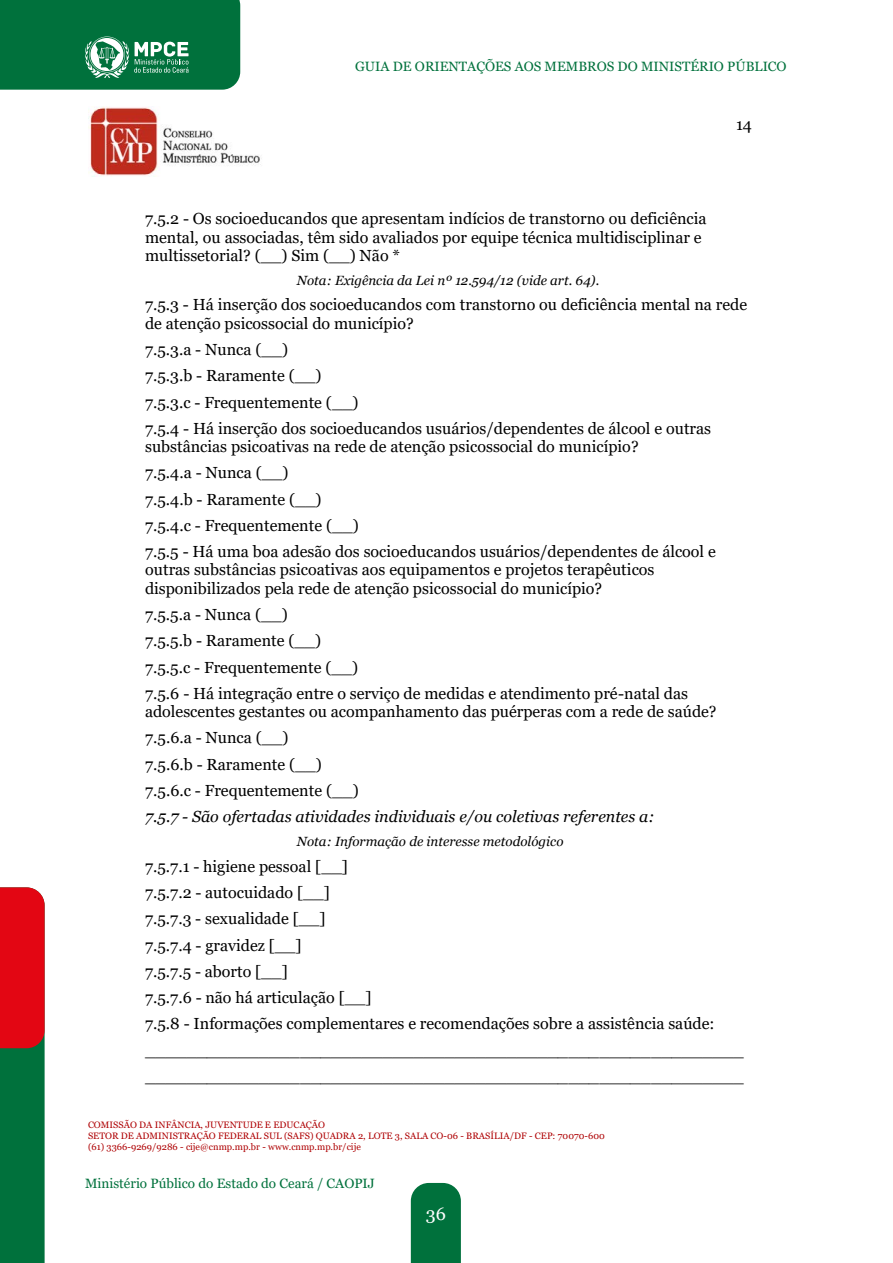
<style>
.page{position:relative;width:893px;height:1263px;background:#fff}
.page>*{position:absolute;margin:0;border:0;box-sizing:border-box;transform-origin:0 0}
.t1{font:18px "Georgia";color:#fff}
.t2{font:16.05px/26.2px "Georgia";color:#000}
.t3{font:italic 16.05px "Georgia";color:#000}
.t4{font:13.5px "Georgia";color:#00713c}
.t5{font:italic 13.35px "Georgia";color:#000}
.t6{font:9.3px/10.6px "Georgia";color:#ae0103}
</style>
<div class="page">
<svg style="left:0;top:887px;width:45px;height:376px;background:#61462d"></svg>
<div style="left:411px;top:1183px;width:50px;height:80px;background:#00713c"></div>
<svg style="left:0;top:0;width:240px;height:90px;background:#117a49"></svg>
<img style="left:88px;top:106px;width:174px;height:70px">
<p class="t4" style="left:355px;top:58px;width:433px">GUIA DE ORIENTAÇÕES AOS MEMBROS DO MINISTÉRIO PÚBLICO</p>
<p class="t2" style="left:736px;top:112px;width:17px">14</p>
<p class="t2" style="left:145px;top:210px;width:563px;line-height:18.1px">7.5.2 - Os socioeducandos que apresentam indícios de transtorno ou deficiência mental, ou associadas, têm sido avaliados por equipe técnica multidisciplinar e multissetorial? (__) Sim (__) Não *</p>
<p class="t5" style="left:297px;top:272px;width:304px">Nota: Exigência da Lei nº 12.594/12 (vide art. 64).</p>
<p class="t2" style="left:145px;top:296px;width:604px;line-height:18.3px">7.5.3 - Há inserção dos socioeducandos com transtorno ou deficiência mental na rede de atenção psicossocial do município?</p>
<p class="t2" style="left:145px;top:337px;width:568px">7.5.3.a - Nunca (__)<br>7.5.3.b - Raramente (__)<br>7.5.3.c - Frequentemente (__)<br>7.5.4 - Há inserção dos socioeducandos usuários/dependentes de álcool e outras</p>
<p class="t2" style="left:145px;top:434px;width:572px">substâncias psicoativas na rede de atenção psicossocial do município?<br>7.5.4.a - Nunca (__)<br>7.5.4.b - Raramente (__)<br>7.5.4.c - Frequentemente (__)<br>7.5.5 - Há uma boa adesão dos socioeducandos usuários/dependentes de álcool e</p>
<p class="t2" style="left:145px;top:561px;width:511px;line-height:18.3px">outras substâncias psicoativas aos equipamentos e projetos terapêuticos disponibilizados pela rede de atenção psicossocial do município?</p>
<p class="t2" style="left:145px;top:602px;width:544px">7.5.5.a - Nunca (__)<br>7.5.5.b - Raramente (__)<br>7.5.5.c - Frequentemente (__)<br>7.5.6 - Há integração entre o serviço de medidas e atendimento pré-natal das</p>
<p class="t2" style="left:145px;top:699px;width:573px">adolescentes gestantes ou acompanhamento das puérperas com a rede de saúde?<br>7.5.6.a - Nunca (__)<br>7.5.6.b - Raramente (__)<br>7.5.6.c - Frequentemente (__)</p>
<p class="t3" style="left:145px;top:806px;width:511px">7.5.7 - São ofertadas atividades individuais e/ou coletivas referentes a:</p>
<p class="t5" style="left:297px;top:833px;width:268px">Nota: Informação de interesse metodológico</p>
<p class="t2" style="left:145px;top:853px;width:600px">7.5.7.1 - higiene pessoal [__]<br>7.5.7.2 - autocuidado [__]<br>7.5.7.3 - sexualidade [__]<br>7.5.7.4 - gravidez [__]<br>7.5.7.5 - aborto [__]<br>7.5.7.6 - não há articulação [__]<br>7.5.8 - Informações complementares e recomendações sobre a assistência saúde: __________________________________________________________ __________________________________________________________</p>
<p class="t6" style="left:88px;top:1120px;width:518px">COMISSÃO DA INFÂNCIA, JUVENTUDE E EDUCAÇÃO<br>SETOR DE ADMINISTRAÇÃO FEDERAL SUL (SAFS) QUADRA 2, LOTE 3, SALA CO-06 - BRASÍLIA/DF - CEP: 70070-600 (61) 3366-9269/9286 - cije@cnmp.mp.br - www.cnmp.mp.br/cije</p>
<p class="t4" style="left:85px;top:1175px;width:291px">Ministério Público do Estado do Ceará / CAOPIJ</p>
<p class="t1" style="left:426px;top:1203px;width:22px">36</p>
</div>
